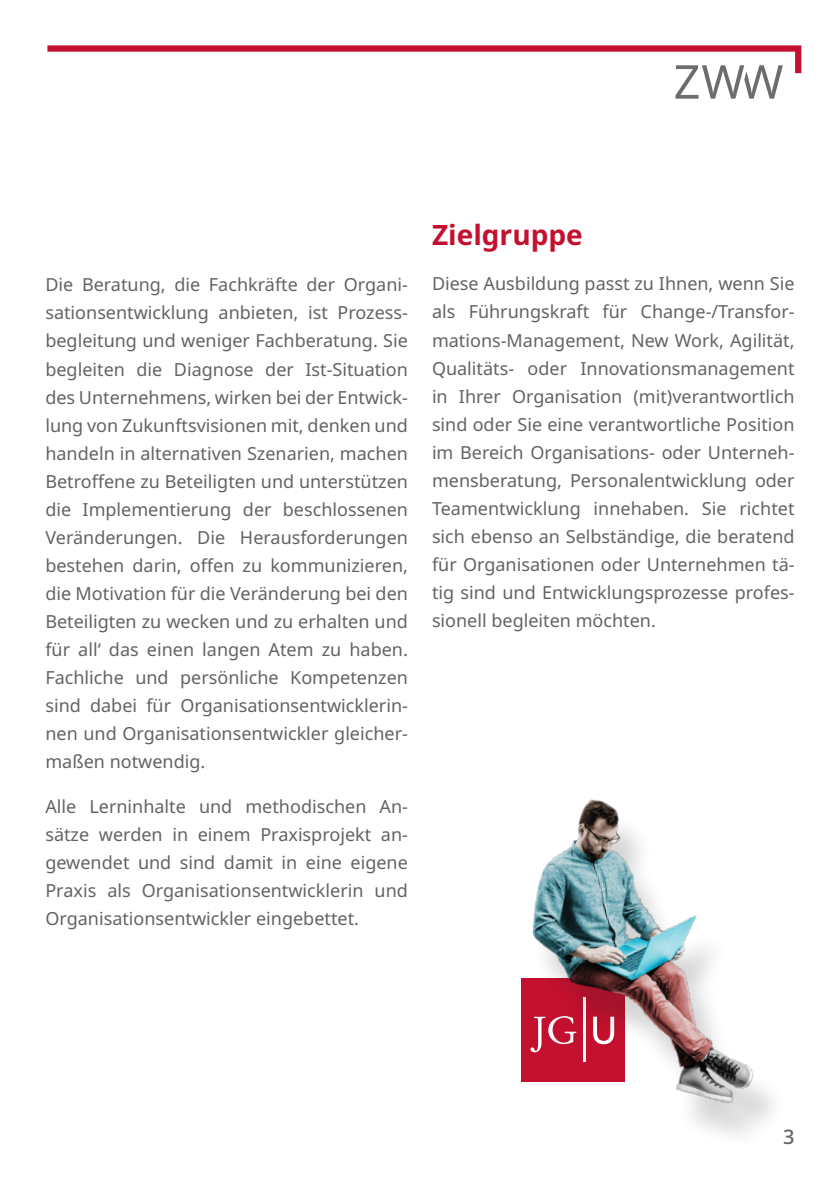
<style>
.page{position:relative;width:840px;height:1191px;background:#fff}
.page>*{position:absolute;margin:0;border:0;box-sizing:border-box;transform-origin:0 0}
.Ü1_-_14_bold{font:700 28px "Noto Sans";color:#c3102e}
.t1{font:20px "Noto Sans";color:#636366}
.Bodytext_-_grau_-_block_-_Noto_regular{font:18px/28px "Noto Sans";color:#636366;text-align:justify}
</style>
<div class="page">
<svg style="left:47px;top:45px;width:753px;height:54px"></svg>
<img style="left:521px;top:799px;width:252px;height:337px">
<p class="Bodytext_-_grau_-_block_-_Noto_regular" style="left:45px;top:271px;width:364px">Die Beratung, die Fachkräfte der Organi&shy;sationsentwicklung anbieten, ist Prozess&shy;begleitung und weniger Fachberatung. Sie begleiten die Diagnose der Ist-Situation des Unternehmens, wirken bei der Entwick&shy;lung von Zukunftsvisionen mit, denken und handeln in alternativen Szenarien, machen Betroffene zu Beteiligten und unterstützen die Implementierung der beschlossenen Veränderungen. Die Herausforderungen bestehen darin, offen zu kommunizieren, die Motivation für die Veränderung bei den Beteiligten zu wecken und zu erhalten und für all‘ das einen langen Atem zu haben.<br>Fachliche und persönliche Kompetenzen sind dabei für Organisationsentwicklerin&shy;nen und Organisationsentwickler gleicher&shy;maßen notwendig.</p>
<p class="Bodytext_-_grau_-_block_-_Noto_regular" style="left:45px;top:792px;width:364px">Alle Lerninhalte und methodischen An&shy;sätze werden in einem Praxisprojekt an&shy;gewendet und sind damit in eine eigene Praxis als Organisationsentwicklerin und Organisationsentwickler eingebettet.</p>
<p class="Ü1_-_14_bold" style="left:432px;top:219px;width:152px">Zielgruppe</p>
<p class="Bodytext_-_grau_-_block_-_Noto_regular" style="left:432px;top:270px;width:364px">Diese Ausbildung passt zu Ihnen, wenn Sie als Führungskraft für Change-/Transfor&shy;mations-Management, New Work, Agilität, Qualitäts- oder Innovationsmanagement in Ihrer Organisation (mit)verantwortlich sind oder Sie eine verantwortliche Position im Bereich Organisations- oder Unterneh&shy;mensberatung, Personalentwicklung oder Teamentwicklung innehaben. Sie richtet sich ebenso an Selbständige, die beratend für Organisationen oder Unternehmen tä&shy;tig sind und Entwicklungsprozesse profes&shy;sionell begleiten möchten.</p>
<p class="t1" style="left:782px;top:1123px;width:13px">3</p>
</div>
